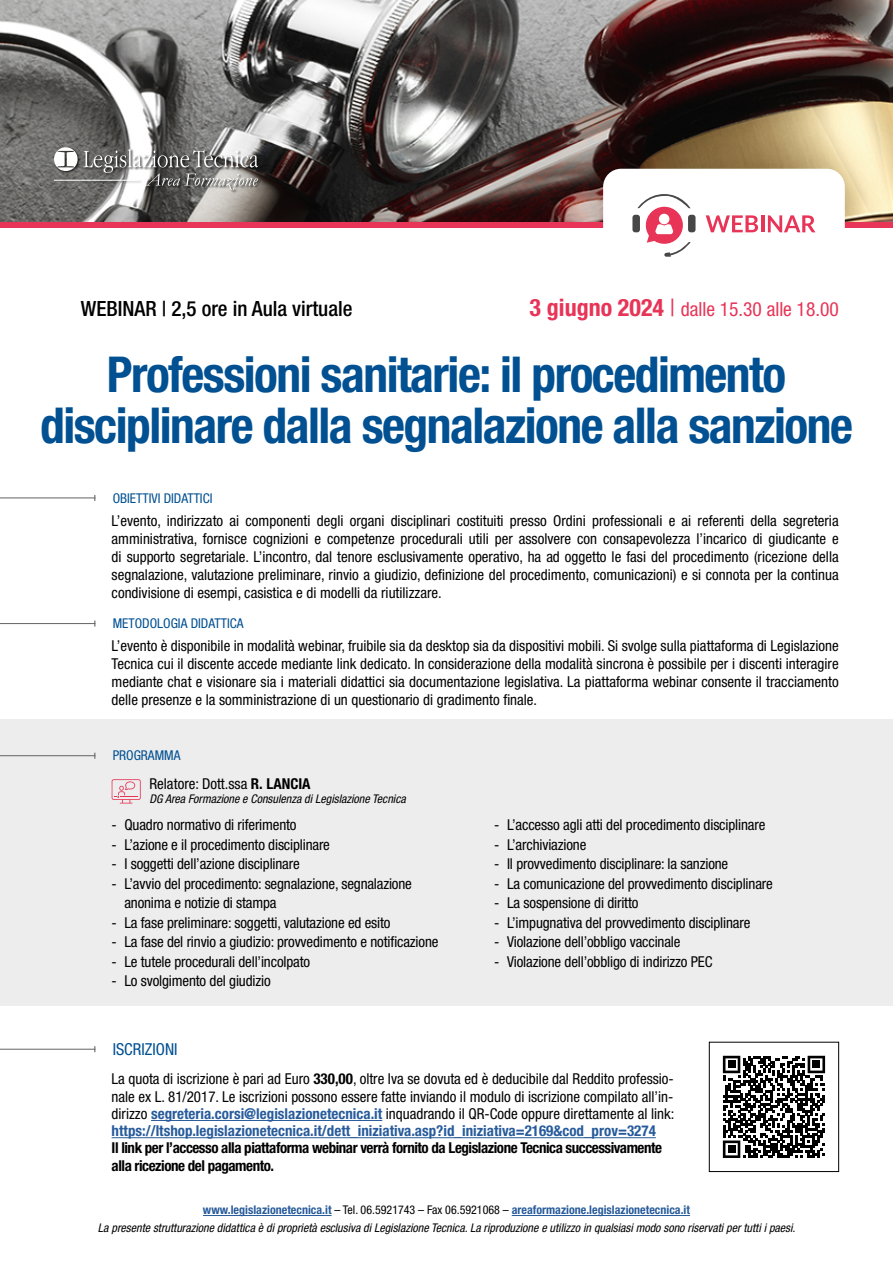
<style>
.page{position:relative;width:893px;height:1263px;background:#fff}
.page>*{position:absolute;margin:0;border:0;box-sizing:border-box;transform-origin:0 0}
.t1{font:700 condensed 49.5px/51px "Helvetica Neue LT Pro";letter-spacing:-.03em;color:#005092;text-align:center}
.t2{font:500 condensed 21px "Helvetica Neue LT Pro";color:#000}
.t3{font:condensed 19.5px "Helvetica Neue LT Pro";color:#e73457}
.t4{font:condensed 16.5px "Helvetica Neue LT Pro";color:#005092}
.t5{font:condensed 15px/18px "Helvetica Neue LT Pro";letter-spacing:-.01em;color:#000;text-align:justify}
.t6{font:700 condensed 15px/17.2px "Helvetica Neue LT Pro";letter-spacing:-.03em;color:#000}
.t7{font:condensed 13.5px "Helvetica Neue LT Pro";color:#005092}
.t8{font:italic condensed 12px/18px "Helvetica Neue LT Pro";color:#000;text-align:center}
.s1{font-weight:700;font-size:24px}
.s2{font-size:24px}
.s3{font-weight:700}
.s4{font-weight:700;color:#275b9b}
.s5{font-weight:700;font-style:normal;color:#275b9b}
.s6{font-style:normal}
</style>
<div class="page">
<img style="left:0;top:0;width:893px;height:223px">
<hr style="left:203px;top:1215px;width:129px;height:1px;background:#275b9b">
<hr style="left:512px;top:1215px;width:178px;height:1px;background:#275b9b">
<div style="left:54px;top:147px;width:207px;height:46px;background:#000;opacity:.75"></div>
<svg style="left:84px;top:149px;width:174px;height:41px;background:#8d8c8b"></svg>
<svg style="left:54px;top:147px;width:24px;height:24px"></svg>
<hr style="left:54px;top:180px;width:86px;height:1px;background:#fff">
<div style="left:0;top:223px;width:893px;height:5px;background:#e73457"></div>
<div style="left:0;top:720px;width:893px;height:286px;background:#ededed"></div>
<hr style="left:0;top:497px;width:95px;height:1px;background:#646363">
<hr style="left:0;top:623px;width:95px;height:1px;background:#646363">
<div style="left:603px;top:169px;width:242px;height:99px;background:#fff;border-radius:18px"></div>
<svg style="left:706px;top:215px;width:52px;height:17px"></svg>
<hr style="left:761px;top:215px;width:3px;height:17px;background:#e73457">
<svg style="left:768px;top:215px;width:47px;height:17px"></svg>
<div style="left:632px;top:215px;width:8px;height:17px;background:#474748;border-radius:3px"></div>
<div style="left:688px;top:215px;width:7px;height:17px;background:#474748;border-radius:3px"></div>
<svg style="left:637px;top:194px;width:53px;height:63px"></svg>
<hr style="left:0;top:755px;width:95px;height:1px;background:#646363">
<svg style="left:112px;top:779px;width:29px;height:24px"></svg>
<hr style="left:151px;top:1120px;width:231px;height:1px;background:#275b9b">
<hr style="left:112px;top:1137px;width:544px;height:1px;background:#275b9b">
<hr style="left:0;top:1049px;width:95px;height:1px;background:#646363">
<div style="left:709px;top:1042px;width:130px;height:130px;border:1px solid #000"></div>
<svg style="left:723px;top:1056px;width:102px;height:102px"></svg>
<div style="left:728px;top:1061px;width:7px;height:7px;background:#000"></div>
<div style="left:813px;top:1061px;width:7px;height:7px;background:#000"></div>
<div style="left:728px;top:1145px;width:7px;height:8px;background:#000"></div>
<h3 class="t3" style="left:530px;top:298px;width:311px"><span class="s1">3 giugno 2024</span> <span class="s2">|</span> dalle 15.30 alle 18.00</h3>
<h2 class="t2" style="left:81px;top:296px;width:273px">WEBINAR | 2,5 ore in Aula virtuale</h2>
<h1 class="t1" style="left:40px;top:348px;width:814px">Professioni sanitarie: il procedimento disciplinare dalla segnalazione alla sanzione</h1>
<p class="t7" style="left:113px;top:490px;width:101px">OBIETTIVI DIDATTICI</p>
<p class="t5" style="left:112px;top:511px;width:729px">L’evento, indirizzato ai componenti degli organi disciplinari costituiti presso Ordini professionali e ai referenti della segreteria amministrativa, fornisce cognizioni e competenze procedurali utili per assolvere con consapevolezza l’incarico di giudicante e di supporto segretariale. L’incontro, dal tenore esclusivamente operativo, ha ad oggetto le fasi del procedimento (ricezione della segnalazione, valutazione preliminare, rinvio a giudizio, definizione del procedimento, comunicazioni) e si connota per la continua condivisione di esempi, casistica e di modelli da riutilizzare.</p>
<p class="t5" style="left:112px;top:637px;width:729px">L’evento è disponibile in modalità webinar, fruibile sia da desktop sia da dispositivi mobili. Si svolge sulla piattaforma di Legislazione Tecnica cui il discente accede mediante link dedicato. In considerazione della modalità sincrona è possibile per i discenti interagire mediante chat e visionare sia i materiali didattici sia documentazione legislativa. La piattaforma webinar consente il tracciamento delle presenze e la somministrazione di un questionario di gradimento finale.</p>
<p class="t7" style="left:113px;top:616px;width:132px">METODOLOGIA DIDATTICA</p>
<p class="t7" style="left:113px;top:748px;width:69px">PROGRAMMA</p>
<p class="t5" style="left:149px;top:775px;width:163px">Relatore: Dott.ssa <span class="s3">R. LANCIA</span></p>
<p class="t8" style="left:149px;top:790px;width:258px">DG Area Formazione e Consulenza di Legislazione Tecnica</p>
<p class="t5" style="left:112px;top:816px;width:186px">- Quadro normativo di riferimento</p>
<p class="t5" style="left:112px;top:835px;width:220px">- L’azione e il procedimento disciplinare</p>
<p class="t5" style="left:112px;top:855px;width:190px">- I soggetti dell’azione disciplinare</p>
<p class="t5" style="left:124px;top:874px;width:289px;line-height:19.5px;text-indent:-13px">- L’avvio del procedimento: segnalazione, segnalazione anonima e notizie di stampa</p>
<p class="t5" style="left:112px;top:913px;width:280px">- La fase preliminare: soggetti, valutazione ed esito</p>
<p class="t5" style="left:112px;top:933px;width:328px">- La fase del rinvio a giudizio: provvedimento e notificazione</p>
<p class="t5" style="left:112px;top:952px;width:200px">- Le tutele procedurali dell’incolpato</p>
<p class="t5" style="left:112px;top:972px;width:161px">- Lo svolgimento del giudizio</p>
<p class="t5" style="left:494px;top:816px;width:272px">- L’accesso agli atti del procedimento disciplinare</p>
<p class="t5" style="left:494px;top:835px;width:93px">- L’archiviazione</p>
<p class="t5" style="left:494px;top:855px;width:235px">- Il provvedimento disciplinare: la sanzione</p>
<p class="t5" style="left:494px;top:874px;width:280px">- La comunicazione del provvedimento disciplinare</p>
<p class="t5" style="left:494px;top:894px;width:146px">- La sospensione di diritto</p>
<p class="t5" style="left:494px;top:913px;width:258px">- L’impugnativa del provvedimento disciplinare</p>
<p class="t5" style="left:494px;top:933px;width:188px">- Violazione dell’obbligo vaccinale</p>
<p class="t5" style="left:494px;top:952px;width:220px">- Violazione dell’obbligo di indirizzo PEC</p>
<p class="t4" style="left:113px;top:1039px;width:66px">ISCRIZIONI</p>
<p class="t5" style="left:112px;top:1070px;width:564px;line-height:17.2px">La quota di iscrizione è pari ad Euro <span class="s3">330,00</span>, oltre Iva se dovuta ed è deducibile dal Reddito professio&shy;nale ex L. 81/2017. Le iscrizioni possono essere fatte inviando il modulo di iscrizione compilato all’in&shy;dirizzo <span class="s4">segreteria.corsi@legislazionetecnica.it</span> inquadrando il QR-Code oppure direttamente al link: <span class="s4">https://ltshop.legislazionetecnica.it/dett_iniziativa.asp?id_iniziativa=2169&amp;cod_prov=3274</span></p>
<p class="t6" style="left:112px;top:1139px;width:552px">Il link per l’accesso alla piattaforma webinar verrà fornito da Legislazione Tecnica successivamente alla ricezione del pagamento.</p>
<p class="t8" style="left:98px;top:1201px;width:699px"><span class="s5">www.legislazionetecnica.it</span> <span class="s6">– Tel. 06.5921743 – Fax 06.5921068 –</span> <span class="s5">areaformazione.legislazionetecnica.it<br></span>La presente strutturazione didattica è di proprietà esclusiva di Legislazione Tecnica. La riproduzione e utilizzo in qualsiasi modo sono riservati per tutti i paesi.</p>
</div>
